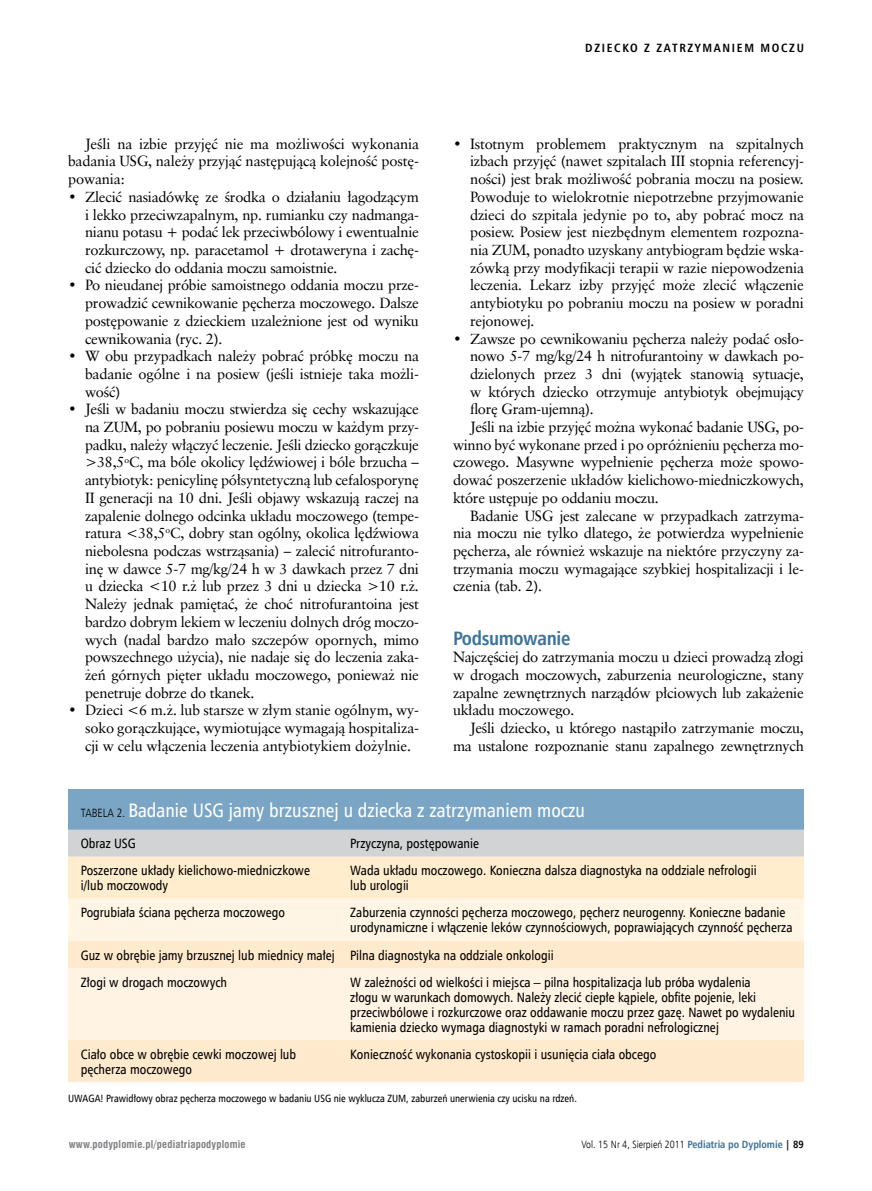
<style>
.page{position:relative;width:872px;height:1191px;background:#fff}
.page>*{position:absolute;margin:0;border:0;box-sizing:border-box;transform-origin:0 0}
.t1{font:19.5px "Humnst 777 Cn EU";color:#fff}
.t2{font:700 19.5px "Humnst 777 Cn EU";letter-spacing:-.02em;color:#3d7397}
.t3{font:14.7px/17.7px "Class Garmnd EU";letter-spacing:-.02em;color:#000;text-align:justify}
.t4{font:13.5px/15px "Humnst 777 Cn EU";color:#000}
.t5{font:700 12px "Humnst 777 Cn EU";letter-spacing:.14em;color:#000}
.t6{font:10.5px "Humnst 777 Cn EU";color:#000}
.t7{font:10.5px "Humnst 777 Lt Cn EU";color:#000}
.t8{font:700 10.5px "Swis 721 Cn EU";letter-spacing:.02em;color:#808285}
.s1{font-family:"Humnst 777 Lt Cn EU";font-size:12px;color:#000}
.s2{font-family:"Humnst 777 Cn EU";font-weight:700;color:#3d7397}
.s3{font-family:"Humnst 777 Cn EU";font-weight:700}
</style>
<div class="page">
<div style="left:68px;top:789px;width:736px;height:40px;background:#7aa5c5"></div>
<svg style="left:68px;top:829px;width:736px;height:112px;background:#f3e9d7"></svg>
<div style="left:68px;top:941px;width:736px;height:141px;background:#ffeacd"></div>
<div style="left:68px;top:968px;width:736px;height:72px;background:#fff3e3"></div>
<p class="t5" style="left:585px;top:40px;width:220px">DZIECKO Z ZATRZYMANIEM MOCZU</p>
<p class="t3" style="left:68px;top:135px;width:352px;text-indent:17px">Jeśli na izbie przyjęć nie ma możliwości wykonania badania USG, należy przyjąć następującą kolejność postę&shy;powania:</p>
<p class="t3" style="left:85px;top:188px;width:335px;text-indent:-17px">• Zlecić nasiadówkę ze środka o działaniu łagodzącym i lekko przeciwzapalnym, np. rumianku czy nadmanga&shy;nianu potasu + podać lek przeciwbólowy i ewentualnie rozkurczowy, np. paracetamol + drotaweryna i zachę&shy;cić dziecko do oddania moczu samoistnie.</p>
<p class="t3" style="left:85px;top:276px;width:335px;text-indent:-17px">• Po nieudanej próbie samoistnego oddania moczu prze&shy;prowadzić cewnikowanie pęcherza moczowego. Dalsze postępowanie z dzieckiem uzależnione jest od wyniku cewnikowania (ryc. 2).</p>
<p class="t3" style="left:85px;top:347px;width:335px;text-indent:-17px">• W obu przypadkach należy pobrać próbkę moczu na badanie ogólne i na posiew (jeśli istnieje taka możli&shy;wość)</p>
<p class="t3" style="left:85px;top:400px;width:335px;text-indent:-17px">• Jeśli w badaniu moczu stwierdza się cechy wskazujące na ZUM, po pobraniu posiewu moczu w każdym przy&shy;padku, należy włączyć leczenie. Jeśli dziecko gorączkuje &gt;38,5<sup>o</sup>C, ma bóle okolicy lędźwiowej i bóle brzucha – antybiotyk: penicylinę półsyntetyczną lub cefalosporynę II generacji na 10 dni. Jeśli objawy wskazują raczej na zapalenie dolnego odcinka układu moczowego (tempe&shy;ratura &lt;38,5<sup>o</sup>C, dobry stan ogólny, okolica lędźwiowa niebolesna podczas wstrząsania) – zalecić nitrofuranto&shy;inę w dawce 5-7 mg/kg/24 h w 3 dawkach przez 7 dni u dziecka &lt;10 r.ż lub przez 3 dni u dziecka &gt;10 r.ż.<br>Należy jednak pamiętać, że choć nitrofurantoina jest bardzo dobrym lekiem w leczeniu dolnych dróg moczo&shy;wych (nadal bardzo mało szczepów opornych, mimo powszechnego użycia), nie nadaje się do leczenia zaka&shy;żeń górnych pięter układu moczowego, ponieważ nie penetruje dobrze do tkanek.</p>
<p class="t3" style="left:85px;top:701px;width:335px;text-indent:-17px">• Dzieci &lt;6 m.ż. lub starsze w złym stanie ogólnym, wy&shy;soko gorączkujące, wymiotujące wymagają hospitaliza&shy;cji w celu włączenia leczenia antybiotykiem dożylnie.</p>
<p class="t3" style="left:470px;top:135px;width:335px;text-indent:-17px">• Istotnym problemem praktycznym na szpitalnych izbach przyjęć (nawet szpitalach III stopnia referencyj&shy;ności) jest brak możliwość pobrania moczu na posiew.<br>Powoduje to wielokrotnie niepotrzebne przyjmowanie dzieci do szpitala jedynie po to, aby pobrać mocz na posiew. Posiew jest niezbędnym elementem rozpozna&shy;nia ZUM, ponadto uzyskany antybiogram będzie wska&shy;zówką przy modyfikacji terapii w razie niepowodzenia leczenia. Lekarz izby przyjęć może zlecić włączenie antybiotyku po pobraniu moczu na posiew w poradni rejonowej.</p>
<p class="t3" style="left:453px;top:329px;width:352px">• Zawsze po cewnikowaniu pęcherza należy podać osło-</p>
<p class="t3" style="left:470px;top:347px;width:335px">nowo 5-7 mg/kg/24 h nitrofurantoiny w dawkach po-</p>
<p class="t3" style="left:470px;top:365px;width:335px">dzielonych przez 3 dni (wyjątek stanowią sytuacje,</p>
<p class="t3" style="left:470px;top:383px;width:335px">w których dziecko otrzymuje antybiotyk obejmujący</p>
<p class="t3" style="left:470px;top:400px;width:125px">florę Gram-ujemną).</p>
<p class="t3" style="left:470px;top:418px;width:335px">Jeśli na izbie przyjęć można wykonać badanie USG, po-</p>
<p class="t3" style="left:453px;top:436px;width:352px">winno być wykonane przed i po opróżnieniu pęcherza mo-</p>
<p class="t3" style="left:453px;top:453px;width:352px">czowego. Masywne wypełnienie pęcherza może spowo-</p>
<p class="t3" style="left:453px;top:471px;width:352px">dować poszerzenie układów kielichowo-miedniczkowych,</p>
<p class="t3" style="left:453px;top:489px;width:207px">które ustępuje po oddaniu moczu.</p>
<p class="t3" style="left:470px;top:506px;width:335px">Badanie USG jest zalecane w przypadkach zatrzyma-</p>
<p class="t3" style="left:453px;top:524px;width:352px">nia moczu nie tylko dlatego, że potwierdza wypełnienie</p>
<p class="t3" style="left:453px;top:542px;width:352px">pęcherza, ale również wskazuje na niektóre przyczyny za-</p>
<p class="t3" style="left:453px;top:560px;width:352px">trzymania moczu wymagające szybkiej hospitalizacji i le-</p>
<p class="t3" style="left:453px;top:577px;width:91px">czenia (tab. 2).</p>
<h1 class="t2" style="left:453px;top:626px;width:119px">PODSUMOWANIE</h1>
<p class="t3" style="left:453px;top:648px;width:352px">Najczęściej do zatrzymania moczu u dzieci prowadzą złogi w drogach moczowych, zaburzenia neurologiczne, stany zapalne zewnętrznych narządów płciowych lub zakażenie układu moczowego.</p>
<p class="t3" style="left:453px;top:719px;width:352px;text-align:right">Jeśli dziecko, u którego nastąpiło zatrzymanie moczu, ma ustalone rozpoznanie stanu zapalnego zewnętrznych</p>
<h1 class="t1" style="left:81px;top:798px;width:506px"><span class="s1">TABELA 2.</span> Badanie usG jamy brzusznej u dziecka z zatrzymaniem moczu</h1>
<p class="t4" style="left:81px;top:836px;width:56px">obraz usG</p>
<p class="t4" style="left:350px;top:836px;width:130px">przyczyna, postępowanie</p>
<p class="t4" style="left:81px;top:863px;width:231px">poszerzone układy kielichowo-miedniczkowe i/lub moczowody</p>
<p class="t4" style="left:350px;top:863px;width:408px">Wada układu moczowego. Konieczna dalsza diagnostyka na oddziale nefrologii lub urologii</p>
<p class="t4" style="left:81px;top:905px;width:206px">pogrubiała ściana pęcherza moczowego</p>
<p class="t4" style="left:350px;top:905px;width:444px">zaburzenia czynności pęcherza moczowego, pęcherz neurogenny. Konieczne badanie urodynamiczne i włączenie leków czynnościowych, poprawiających czynność pęcherza</p>
<p class="t4" style="left:81px;top:941px;width:474px;line-height:27.2px">Guz w obrębie jamy brzusznej lub miednicy małej pilna diagnostyka na oddziale onkologii złogi w drogach moczowych</p>
<p class="t4" style="left:350px;top:974px;width:446px">W zależności od wielkości i miejsca – pilna hospitalizacja lub próba wydalenia<br>złogu w warunkach domowych. należy zlecić ciepłe kąpiele, obfite pojenie, leki przeciwbólowe i rozkurczowe oraz oddawanie moczu przez gazę. nawet po wydaleniu kamienia dziecko wymaga diagnostyki w ramach poradni nefrologicznej</p>
<p class="t4" style="left:81px;top:1046px;width:217px">ciało obce w obrębie cewki moczowej lub pęcherza moczowego</p>
<p class="t4" style="left:350px;top:1046px;width:307px">Konieczność wykonania cystoskopii i usunięcia ciała obcego</p>
<p class="t6" style="left:68px;top:1091px;width:510px">uWaGa! prawidłowy obraz pęcherza moczowego w badaniu usG nie wyklucza zuM, zaburzeń unerwienia czy ucisku na rdzeń.</p>
<p class="t8" style="left:69px;top:1138px;width:178px">www.podyplomie.pl/pediatriapodyplomie</p>
<p class="t7" style="left:581px;top:1137px;width:224px">Vol. 15 Nr 4, Sierpień 2011 <span class="s2">PEDIATRIA PO DYPLOMIE</span> <span class="s3">| 89</span></p>
</div>
